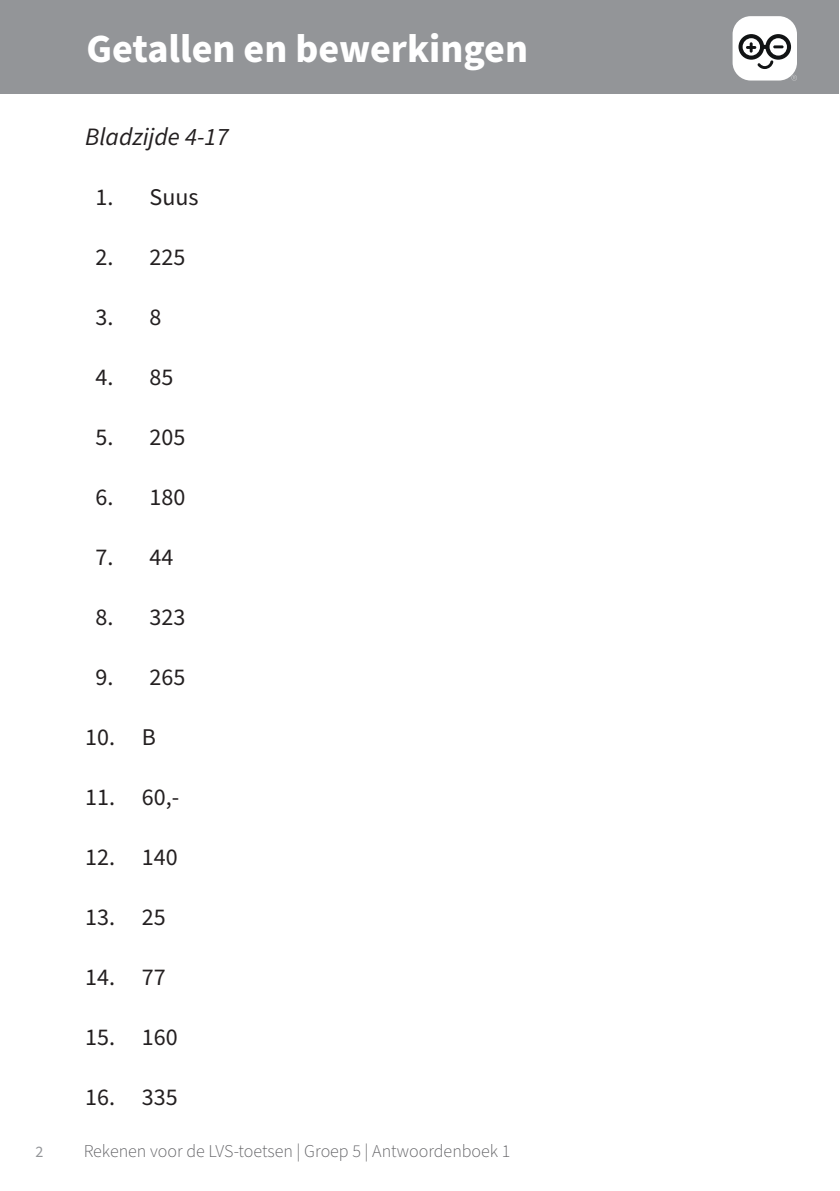
<style>
.page{position:relative;width:840px;height:1191px;background:#fff}
.page>*{position:absolute;margin:0;border:0;box-sizing:border-box;transform-origin:0 0}
.t1{font:700 40px "Source Sans Pro";color:#fff}
.t2{font:italic 25px "Source Sans Pro";color:#231f20}
.t3{font:24px "Source Sans Pro";color:#231f20}
.t4{font:300 18px "Source Sans Pro";color:#636366}
.t5{font:16px "Source Sans Pro";color:#939598}
</style>
<div class="page">
<div style="left:0;top:0;width:838px;height:94px;background:#939598"></div>
<div style="left:732px;top:16px;width:64px;height:65px;background:#fff;border-radius:18px"></div>
<svg style="left:738px;top:34px;width:52px;height:35px"></svg>
<svg style="left:791px;top:75px;width:5px;height:6px"></svg>
<h1 class="t1" style="left:86px;top:21px;width:443px">Getallen en bewerkingen</h1>
<p class="t2" style="left:85px;top:120px;width:145px">Bladzijde 4-17</p>
<p class="t3" style="left:95px;top:181px;width:104px">1. Suus</p>
<p class="t3" style="left:95px;top:241px;width:91px">2. 225</p>
<p class="t3" style="left:95px;top:301px;width:67px">3. 8</p>
<p class="t3" style="left:95px;top:361px;width:79px">4. 85</p>
<p class="t3" style="left:95px;top:421px;width:91px">5. 205</p>
<p class="t3" style="left:95px;top:481px;width:91px">6. 180</p>
<p class="t3" style="left:95px;top:541px;width:79px">7. 44</p>
<p class="t3" style="left:95px;top:601px;width:91px">8. 323</p>
<p class="t3" style="left:95px;top:661px;width:91px">9. 265</p>
<p class="t3" style="left:85px;top:721px;width:72px">10. B</p>
<p class="t3" style="left:85px;top:781px;width:96px">11. 60,-</p>
<p class="t3" style="left:85px;top:841px;width:94px">12. 140</p>
<p class="t3" style="left:85px;top:901px;width:82px">13. 25</p>
<p class="t3" style="left:85px;top:961px;width:82px">14. 77</p>
<p class="t3" style="left:85px;top:1021px;width:94px">15. 160</p>
<p class="t3" style="left:85px;top:1081px;width:94px">16. 335</p>
<p class="t5" style="left:35px;top:1140px;width:9px">2</p>
<p class="t4" style="left:84px;top:1139px;width:428px">Rekenen voor de LVS-toetsen | Groep 5 | Antwoordenboek 1</p>
</div>
